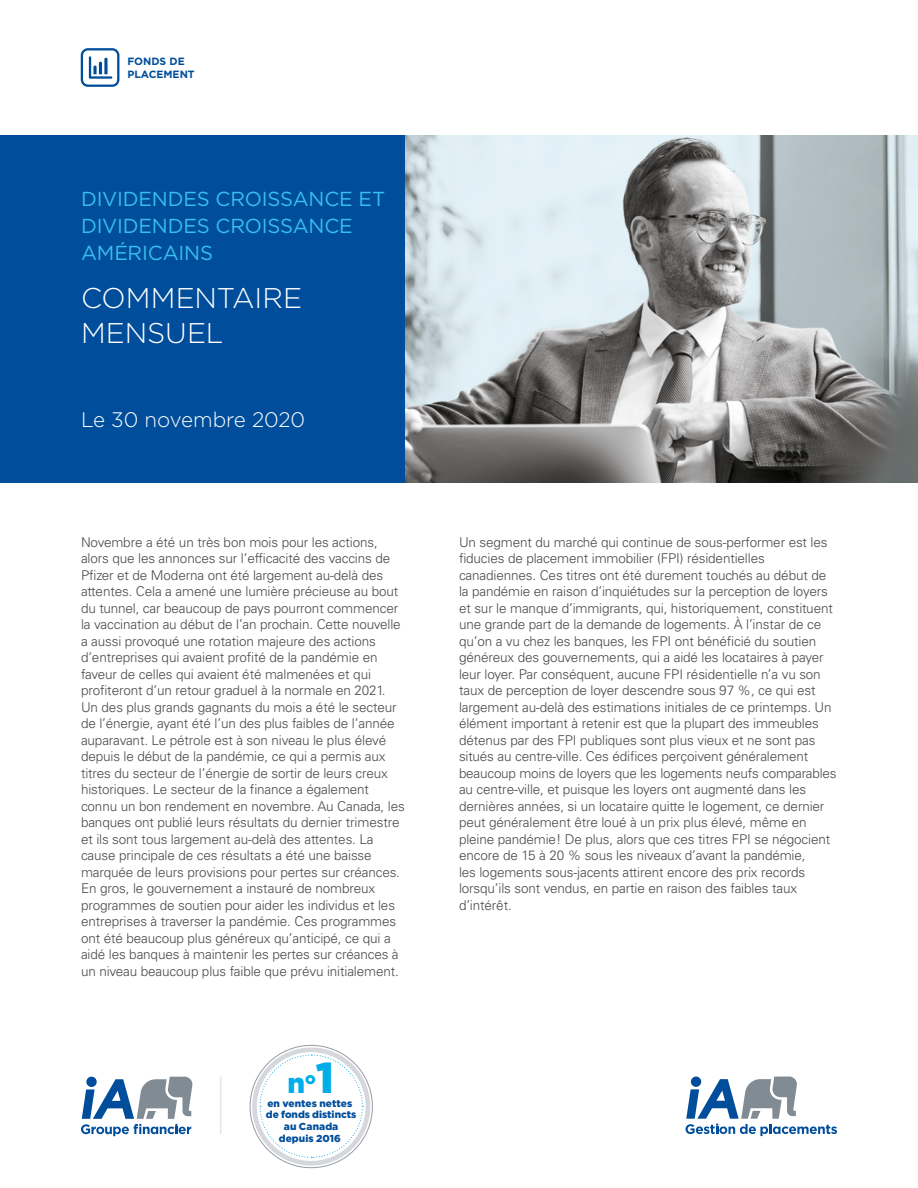
<style>
.page{position:relative;width:918px;height:1188px;background:#fff}
.page>*{position:absolute;margin:0;border:0;box-sizing:border-box;transform-origin:0 0}
.t1{font:900 43.35px "Gotham";color:#00ade9}
.t2{font:300 28.5px/34.5px "Gotham";color:#fff}
.t3{font:900 27.9px "Gotham";color:#00ade9}
.t4{font:300 21px "Gotham";letter-spacing:-.005em;color:#fff}
.t5{font:20.25px/27px "Gotham";letter-spacing:-.01em;color:#38beef}
.t6{font:300 13.5px/16.5px "Univers";letter-spacing:-.01em;color:#4a4a49}
.t7{font:700 10.5px/12.6px "Gotham";color:#004e9b}
.t8{font:900 10.2px/11.6px "Gotham";letter-spacing:.005em;color:#004e9b;text-align:center}
</style>
<div class="page">
<img style="left:405px;top:135px;width:513px;height:347px">
<div style="left:0;top:135px;width:405px;height:347px;background:#004e9b"></div>
<svg style="left:81px;top:48px;width:38px;height:39px"></svg>
<svg style="left:81px;top:1077px;width:111px;height:59px"></svg>
<svg style="left:686px;top:1077px;width:151px;height:59px"></svg>
<div style="left:252px;top:1048px;width:118px;height:118px;border:5px solid #d6d7dc;border-radius:50%"></div>
<svg style="left:259px;top:1054px;width:104px;height:104px"></svg>
<hr style="left:220px;top:1077px;width:1px;height:57px;background:#d5d9de">
<p class="t7" style="left:127px;top:55px;width:69px">FONDS DE<br>PLACEMENT</p>
<p class="t5" style="left:81px;top:185px;width:306px">DIVIDENDES CROISSANCE ET<br>DIVIDENDES CROISSANCE<br>AMÉRICAINS</p>
<p class="t2" style="left:81px;top:280px;width:223px">COMMENTAIRE<br>MENSUEL</p>
<p class="t4" style="left:81px;top:406px;width:226px">Le 30 novembre 2020</p>
<p class="t6" style="left:81px;top:534px;width:325px">Novembre a été un très bon mois pour les actions, alors que les annonces sur l’efficacité des vaccins de Pfizer et de Moderna ont été largement au-delà des attentes. Cela a amené une lumière précieuse au bout du tunnel, car beaucoup de pays pourront commencer la vaccination au début de l’an prochain. Cette nouvelle a aussi provoqué une rotation majeure des actions d’entreprises qui avaient profité de la pandémie en faveur de celles qui avaient été malmenées et qui profiteront d’un retour graduel à la normale en 2021.<br>Un des plus grands gagnants du mois a été le secteur de l’énergie, ayant été l’un des plus faibles de l’année auparavant. Le pétrole est à son niveau le plus élevé depuis le début de la pandémie, ce qui a permis aux titres du secteur de l’énergie de sortir de leurs creux historiques. Le secteur de la finance a également connu un bon rendement en novembre. Au Canada, les banques ont publié leurs résultats du dernier trimestre et ils sont tous largement au-delà des attentes. La cause principale de ces résultats a été une baisse marquée de leurs provisions pour pertes sur créances.<br>En gros, le gouvernement a instauré de nombreux programmes de soutien pour aider les individus et les entreprises à traverser la pandémie. Ces programmes ont été beaucoup plus généreux qu’anticipé, ce qui a aidé les banques à maintenir les pertes sur créances à un niveau beaucoup plus faible que prévu initialement.</p>
<p class="t6" style="left:459px;top:534px;width:379px">Un segment du marché qui continue de sous-performer est les fiducies de placement immobilier (FPI) résidentielles canadiennes. Ces titres ont été durement touchés au début de la pandémie en raison d’inquiétudes sur la perception de loyers et sur le manque d’immigrants, qui, historiquement, constituent une grande part de la demande de logements. À l’instar de ce qu’on a vu chez les banques, les FPI ont bénéficié du soutien généreux des gouvernements, qui a aidé les locataires à payer leur loyer. Par conséquent, aucune FPI résidentielle n’a vu son taux de perception de loyer descendre sous 97 %, ce qui est largement au-delà des estimations initiales de ce printemps. Un élément important à retenir est que la plupart des immeubles détenus par des FPI publiques sont plus vieux et ne sont pas situés au centre-ville. Ces édifices perçoivent généralement beaucoup moins de loyers que les logements neufs comparables au centre-ville, et puisque les loyers ont augmenté dans les dernières années, si un locataire quitte le logement, ce dernier peut généralement être loué à un prix plus élevé, même en pleine pandémie! De plus, alors que ces titres FPI se négocient encore de 15 à 20 % sous les niveaux d’avant la pandémie,<br>les logements sous-jacents attirent encore des prix records lorsqu’ils sont vendus, en partie en raison des faibles taux d’intérêt.</p>
<p class="t1" style="left:316px;top:1048px;width:20px">1</p>
<p class="t8" style="left:266px;top:1097px;width:92px">en ventes nettes de fonds distincts au Canada depuis 2016</p>
<p class="t3" style="left:287px;top:1064px;width:30px">n<sup>o</sup></p>
</div>
